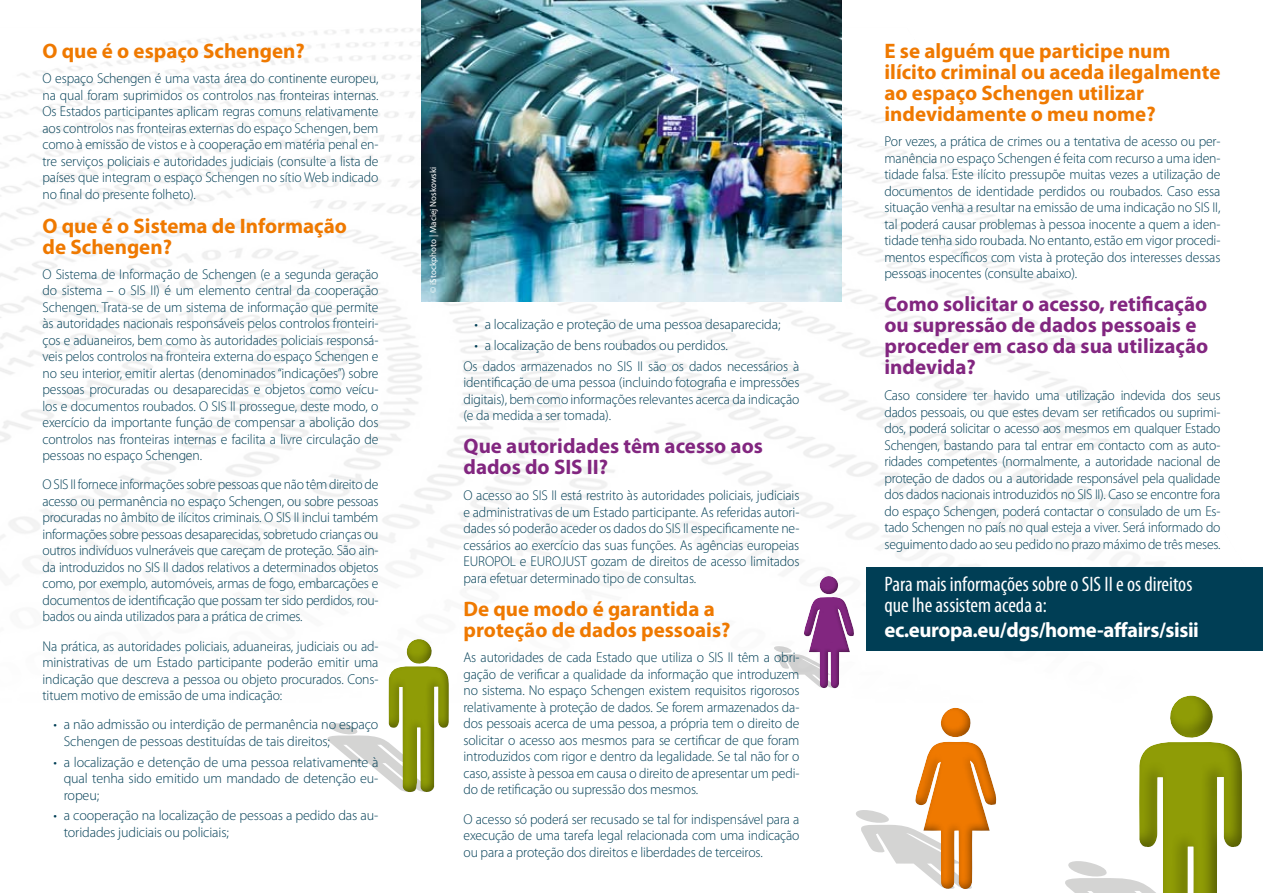
<style>
.page{position:relative;width:1263px;height:893px;background:#fff}
.page>*{position:absolute;margin:0;border:0;box-sizing:border-box;transform-origin:0 0}
.t1{font:700 21px/21px "Myriad Pro";color:#ef7900}
.t2{font:700 21px/21px "Myriad Pro";color:#822680}
.t3{font:condensed 21px/21px "Myriad Pro";color:#fff}
.t4{font:700 21px "Myriad Pro";letter-spacing:-.02em;color:#fff}
.t5{font:300 14.25px/16.5px "Myriad Pro";letter-spacing:-.01em;color:#003e55;text-align:justify;scale:.96 1}
.t6{font:300 14.25px/16.5px "Myriad Pro";letter-spacing:-.01em;color:#003e55}
.t7{font:9px "Myriad Pro";color:#fff}
</style>
<div class="page">
<img style="left:0;top:28px;width:1153px;height:538px">
<svg style="left:327px;top:723px;width:59px;height:55px"></svg>
<div style="left:386px;top:638px;width:63px;height:155px;background:#000;opacity:.4"></div>
<svg style="left:774px;top:646px;width:30px;height:29px"></svg>
<div style="left:804px;top:575px;width:51px;height:114px;background:#000;opacity:.4"></div>
<svg style="left:1065px;top:861px;width:72px;height:32px"></svg>
<div style="left:1137px;top:694px;width:105px;height:199px;background:#000;opacity:.4"></div>
<svg style="left:856px;top:810px;width:59px;height:55px"></svg>
<div style="left:915px;top:706px;width:83px;height:185px;background:#000;opacity:.4"></div>
<div style="left:866px;top:567px;width:397px;height:84px;background:#003e55"></div>
<img style="left:421px;top:0;width:421px;height:301px">
<h1 class="t1" style="left:43px;top:40px;width:264px">O que é o espaço Schengen?</h1>
<p class="t5" style="left:43px;top:70px;width:351px">O espaço Schengen é uma vasta área do continente europeu, na qual foram suprimidos os controlos nas fronteiras internas.<br>Os Estados participantes aplicam regras comuns relativamente aos controlos nas fronteiras externas do espaço Schengen, bem como à emissão de vistos e à cooperação em matéria penal en&shy;tre serviços policiais e autoridades judiciais (consulte a lista de países que integram o espaço Schengen no sítio Web indicado no final do presente folheto).</p>
<h1 class="t1" style="left:43px;top:214px;width:306px">O que é o Sistema de Informação de Schengen?</h1>
<p class="t5" style="left:43px;top:265px;width:351px">O Sistema de Informação de Schengen (e a segunda geração do sistema – o SIS II) é um elemento central da cooperação Schengen. Trata-se de um sistema de informação que permite às autoridades nacionais responsáveis pelos controlos fronteiri&shy;ços e aduaneiros, bem como às autoridades policiais responsá&shy;veis pelos controlos na fronteira externa do espaço Schengen e no seu interior, emitir alertas (denominados “indicações”) sobre pessoas procuradas ou desaparecidas e objetos como veícu&shy;los e documentos roubados. O SIS II prossegue, deste modo, o exercício da importante função de compensar a abolição dos controlos nas fronteiras internas e facilita a livre circulação de pessoas no espaço Schengen.</p>
<p class="t5" style="left:43px;top:476px;width:351px">O SIS II fornece informações sobre pessoas que não têm direito de acesso ou permanência no espaço Schengen, ou sobre pessoas procuradas no âmbito de ilícitos criminais. O SIS II inclui também informações sobre pessoas desaparecidas, sobretudo crianças ou outros indivíduos vulneráveis que careçam de proteção. São ain&shy;da introduzidos no SIS II dados relativos a determinados objetos como, por exemplo, automóveis, armas de fogo, embarcações e documentos de identificação que possam ter sido perdidos, rou&shy;bados ou ainda utilizados para a prática de crimes.</p>
<p class="t5" style="left:43px;top:637px;width:351px">Na prática, as autoridades policiais, aduaneiras, judiciais ou ad&shy;ministrativas de um Estado participante poderão emitir uma indicação que descreva a pessoa ou objeto procurados. Cons&shy;tituem motivo de emissão de uma indicação:</p>
<p class="t6" style="left:64px;top:716px;width:316px;text-indent:-10px">• a não admissão ou interdição de permanência no espaço<br>Schengen de pessoas destituídas de tais direitos;</p>
<p class="t6" style="left:64px;top:753px;width:316px;text-align:justify;text-indent:-10px">• a localização e detenção de uma pessoa relativamente à qual tenha sido emitido um mandado de detenção eu&shy;ropeu;</p>
<p class="t6" style="left:64px;top:807px;width:316px;text-indent:-10px">• a cooperação na localização de pessoas a pedido das au&shy;toridades judiciais ou policiais;</p>
<p class="t7" style="left:428px;top:293px;width:128px;rotate:-90deg">© iStockphoto | Maciej Noskowski</p>
<p class="t6" style="left:474px;top:316px;width:308px">• a localização e proteção de uma pessoa desaparecida;</p>
<p class="t6" style="left:463px;top:335px;width:337px;line-height:20.7px;text-indent:11px">• a localização de bens roubados ou perdidos.<br>Os dados armazenados no SIS II são os dados necessários à</p>
<p class="t5" style="left:463px;top:374px;width:351px">identificação de uma pessoa (incluindo fotografia e impressões digitais), bem como informações relevantes acerca da indicação (e da medida a ser tomada).</p>
<h1 class="t2" style="left:463px;top:434px;width:301px">Que autoridades têm acesso aos dados do SIS II?</h1>
<p class="t5" style="left:463px;top:487px;width:351px">O acesso ao SIS II está restrito às autoridades policiais, judiciais e administrativas de um Estado participante. As referidas autori&shy;dades só poderão aceder os dados do SIS II especificamente ne&shy;cessários ao exercício das suas funções. As agências europeias EUROPOL e EUROJUST gozam de direitos de acesso limitados para efetuar determinado tipo de consultas.</p>
<h1 class="t1" style="left:463px;top:598px;width:268px">De que modo é garantida a proteção de dados pessoais?</h1>
<p class="t5" style="left:463px;top:649px;width:351px">As autoridades de cada Estado que utiliza o SIS II têm a obri&shy;gação de verificar a qualidade da informação que introduzem no sistema. No espaço Schengen existem requisitos rigorosos relativamente à proteção de dados. Se forem armazenados da&shy;dos pessoais acerca de uma pessoa, a própria tem o direito de solicitar o acesso aos mesmos para se certificar de que foram introduzidos com rigor e dentro da legalidade. Se tal não for o caso, assiste à pessoa em causa o direito de apresentar um pedi&shy;do de retificação ou supressão dos mesmos.</p>
<p class="t5" style="left:463px;top:810px;width:351px">O acesso só poderá ser recusado se tal for indispensável para a execução de uma tarefa legal relacionada com uma indicação ou para a proteção dos direitos e liberdades de terceiros.</p>
<h1 class="t1" style="left:884px;top:40px;width:337px">E se alguém que participe num ilícito criminal ou aceda ilegalmente ao espaço Schengen utilizar indevidamente o meu nome?</h1>
<p class="t5" style="left:884px;top:133px;width:351px">Por vezes, a prática de crimes ou a tentativa de acesso ou per&shy;manência no espaço Schengen é feita com recurso a uma iden&shy;tidade falsa. Este ilícito pressupõe muitas vezes a utilização de documentos de identidade perdidos ou roubados. Caso essa situação venha a resultar na emissão de uma indicação no SIS II, tal poderá causar problemas à pessoa inocente a quem a iden&shy;tidade tenha sido roubada. No entanto, estão em vigor procedi&shy;mentos específicos com vista à proteção dos interesses dessas pessoas inocentes (consulte abaixo).</p>
<h1 class="t2" style="left:884px;top:292px;width:325px">Como solicitar o acesso, retificação ou supressão de dados pessoais e proceder em caso da sua utilização indevida?</h1>
<p class="t5" style="left:884px;top:387px;width:351px">Caso considere ter havido uma utilização indevida dos seus dados pessoais, ou que estes devam ser retificados ou suprimi&shy;dos, poderá solicitar o acesso aos mesmos em qualquer Estado Schengen, bastando para tal entrar em contacto com as auto&shy;ridades competentes (normalmente, a autoridade nacional de proteção de dados ou a autoridade responsável pela qualidade dos dados nacionais introduzidos no SIS II). Caso se encontre fora do espaço Schengen, poderá contactar o consulado de um Es&shy;tado Schengen no país no qual esteja a viver. Será informado do seguimento dado ao seu pedido no prazo máximo de três meses.</p>
<h1 class="t3" style="left:884px;top:573px;width:309px">Para mais informações sobre o SIS II e os direitos que lhe assistem aceda a:</h1>
<h1 class="t4" style="left:884px;top:616px;width:316px">ec.europa.eu/dgs/home-affairs/sisii</h1>
</div>
